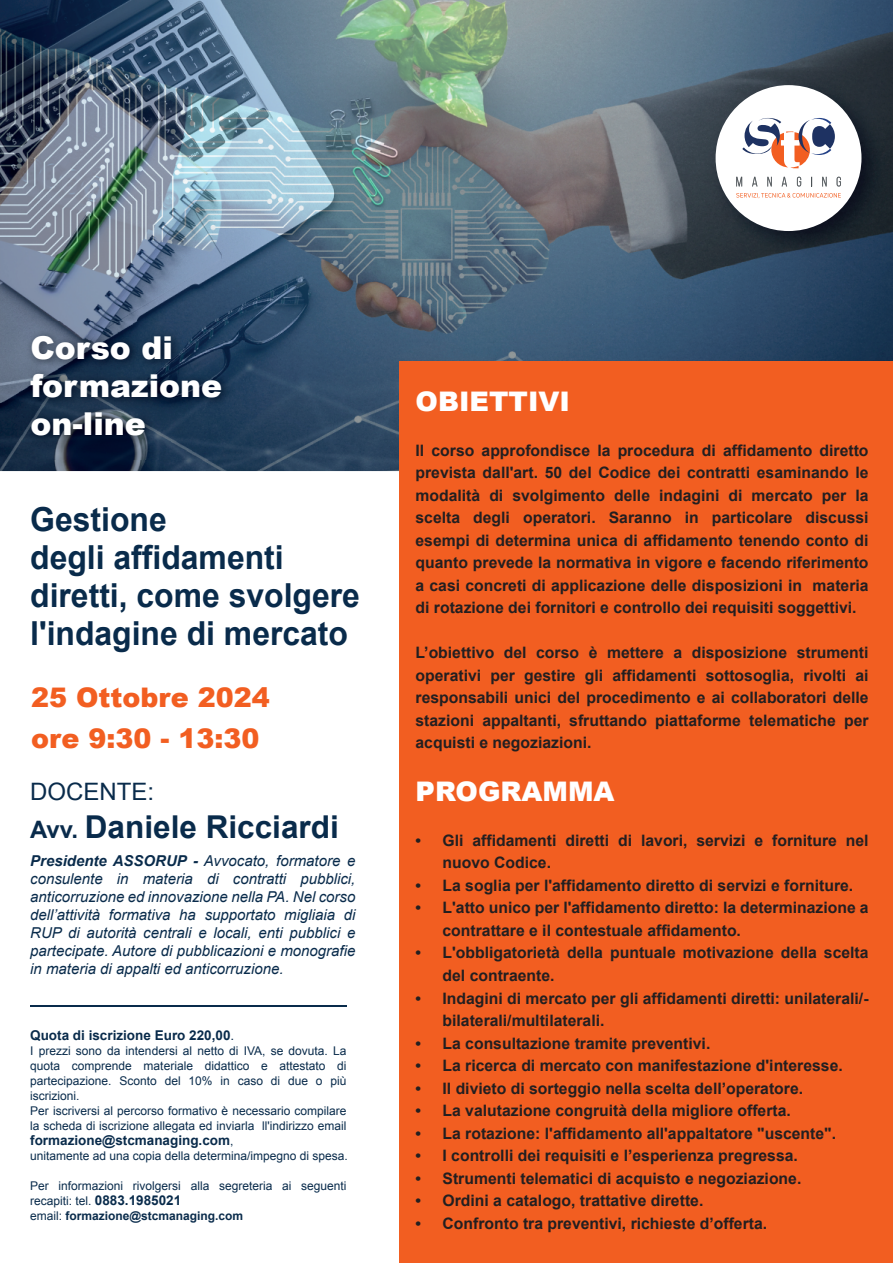
<style>
.page{position:relative;width:893px;height:1263px;background:#fff}
.page>*{position:absolute;margin:0;border:0;box-sizing:border-box;transform-origin:0 0}
.t1{font:700 33.15px/37.8px "Arial";color:#092b4b;scale:.96 1}
.t2{font:900 31.5px/37.8px "Arial";color:#fff}
.t3{font:700 31.5px "Arial";color:#092b4b}
.t4{font:900 27px/40.5px "Arial";color:#f25e21}
.t5{font:900 27px "Arial";color:#fff}
.t6{font:24px "Arial";color:#092b4b}
.t7{font:700 15.75px/22.5px "Arial";color:#231f20}
.t8{font:italic 15px/18px "Arial";color:#092b4b;text-align:justify}
.t9{font:700 13.5px "Arial";color:#092b4b}
.t10{font:12px/15px "Arial";color:#092b4b}
.s1{font-size:24px}
.s2{font-weight:700}
.s3{font-weight:400}
.s4{font-weight:400;font-size:12px}
.s5{font-weight:700;font-size:13.5px}
</style>
<div class="page">
<img style="left:0;top:0;width:893px;height:471px">
<div style="left:399px;top:362px;width:494px;height:901px;background:#f25e21"></div>
<img style="left:698px;top:68px;width:195px;height:197px">
<div style="left:716px;top:85px;width:145px;height:146px;background:#fff;border-radius:50%"></div>
<svg style="left:742px;top:118px;width:93px;height:50px"></svg>
<svg style="left:736px;top:176px;width:6px;height:10px"></svg>
<svg style="left:752px;top:177px;width:5px;height:9px"></svg>
<svg style="left:767px;top:177px;width:5px;height:9px"></svg>
<svg style="left:782px;top:177px;width:5px;height:9px"></svg>
<svg style="left:797px;top:177px;width:4px;height:10px"></svg>
<svg style="left:822px;top:177px;width:5px;height:9px"></svg>
<svg style="left:837px;top:177px;width:4px;height:10px"></svg>
<svg style="left:736px;top:193px;width:105px;height:5px"></svg>
<hr style="left:30px;top:1005px;width:316px;height:2px;background:#092b4b">
<img style="left:20px;top:321px;width:225px;height:138px">
<h2 class="t2" style="left:30px;top:328px;width:193px">Corso di formazione on-line</h2>
<h1 class="t1" style="left:30px;top:502px;width:345px">Gestione<br>degli affidamenti diretti, come svolgere l'indagine di mercato</h1>
<h3 class="t4" style="left:31px;top:677px;width:240px">25 Ottobre 2024 ore 9:30 - 13:30</h3>
<h3 class="t6" style="left:30px;top:776px;width:126px">DOCENTE:</h3>
<h2 class="t3" style="left:30px;top:806px;width:310px"><span class="s1">Avv.</span> Daniele Ricciardi</h2>
<p class="t8" style="left:30px;top:852px;width:327px"><span class="s2">Presidente ASSORUP -</span> Avvocato, formatore e consulente in materia di contratti pubblici, anticorruzione ed innovazione nella PA. Nel corso dell’attività formativa ha supportato migliaia di RUP di autorità centrali e locali, enti pubblici e partecipate. Autore di pubblicazioni e monografie in materia di appalti ed anticorruzione.</p>
<p class="t9" style="left:30px;top:1026px;width:206px">Quota di iscrizione Euro 220,00<span class="s3">.</span></p>
<p class="t10" style="left:30px;top:1043px;width:318px">I prezzi sono da intendersi al netto di IVA, se dovuta. La quota comprende materiale didattico e attestato di partecipazione. Sconto del 10% in caso di due o più iscrizioni.<br>Per iscriversi al percorso formativo è necessario compilare la scheda di iscrizione allegata ed inviarla ll'indirizzo email</p>
<p class="t9" style="left:30px;top:1131px;width:205px">formazione@stcmanaging.com<span class="s4">,</span></p>
<p class="t10" style="left:30px;top:1148px;width:319px">unitamente ad una copia della determina/impegno di spesa.</p>
<p class="t10" style="left:30px;top:1178px;width:318px">Per informazioni rivolgersi alla segreteria ai seguenti recapiti: tel. <span class="s5">0883.1985021<br></span>email: <span class="s2">formazione@stcmanaging.com</span></p>
<h3 class="t5" style="left:416px;top:382px;width:156px">OBIETTIVI</h3>
<p class="t7" style="left:416px;top:440px;width:455px;text-align:justify">Il corso approfondisce la procedura di affidamento diretto prevista dall'art. 50 del Codice dei contratti esaminando le modalità di svolgimento delle indagini di mercato per la scelta degli operatori. Saranno in particolare discussi esempi di determina unica di affidamento tenendo conto di quanto prevede la normativa in vigore e facendo riferimento a casi concreti di applicazione delle disposizioni in materia di rotazione dei fornitori e controllo dei requisiti soggettivi.</p>
<p class="t7" style="left:416px;top:642px;width:455px;text-align:justify">L’obiettivo del corso è mettere a disposizione strumenti operativi per gestire gli affidamenti sottosoglia, rivolti ai responsabili unici del procedimento e ai collaboratori delle stazioni appaltanti, sfruttando piattaforme telematiche per acquisti e negoziazioni.</p>
<h3 class="t5" style="left:416px;top:772px;width:201px">PROGRAMMA</h3>
<p class="t7" style="left:442px;top:830px;width:428px;text-indent:-27px">• Gli affidamenti diretti di lavori, servizi e forniture nel nuovo Codice.</p>
<p class="t7" style="left:416px;top:875px;width:439px">• La soglia per l'affidamento diretto di servizi e forniture.</p>
<p class="t7" style="left:442px;top:897px;width:428px;text-indent:-27px">• L'atto unico per l'affidamento diretto: la determinazione a contrattare e il contestuale affidamento.</p>
<p class="t7" style="left:442px;top:942px;width:428px;text-indent:-27px">• L'obbligatorietà della puntuale motivazione della scelta del contraente.</p>
<p class="t7" style="left:442px;top:987px;width:428px;text-indent:-27px">• Indagini di mercato per gli affidamenti diretti: unilaterali/- bilaterali/multilaterali.</p>
<p class="t7" style="left:416px;top:1032px;width:296px">• La consultazione tramite preventivi.</p>
<p class="t7" style="left:416px;top:1055px;width:429px">• La ricerca di mercato con manifestazione d'interesse.</p>
<p class="t7" style="left:416px;top:1077px;width:389px">• Il divieto di sorteggio nella scelta dell’operatore.</p>
<p class="t7" style="left:416px;top:1100px;width:377px">• La valutazione congruità della migliore offerta.</p>
<p class="t7" style="left:416px;top:1122px;width:422px">• La rotazione: l'affidamento all'appaltatore "uscente".</p>
<p class="t7" style="left:416px;top:1145px;width:384px">• I controlli dei requisiti e l’esperienza pregressa.</p>
<p class="t7" style="left:416px;top:1167px;width:387px">• Strumenti telematici di acquisto e negoziazione.</p>
<p class="t7" style="left:416px;top:1190px;width:289px">• Ordini a catalogo, trattative dirette.</p>
<p class="t7" style="left:416px;top:1212px;width:353px">• Confronto tra preventivi, richieste d’offerta.</p>
</div>
